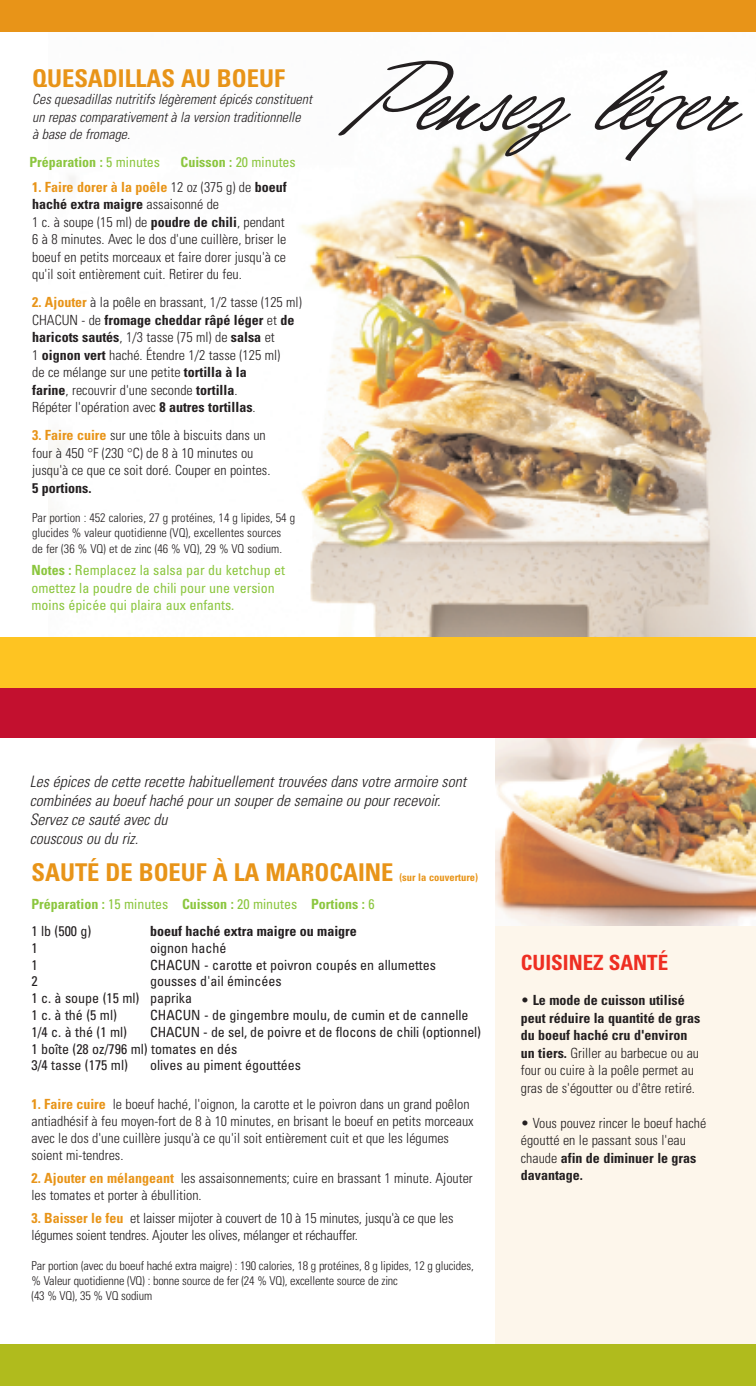
<style>
.page{position:relative;width:756px;height:1386px;background:#fff}
.page>*{position:absolute;margin:0;border:0;box-sizing:border-box;transform-origin:0 0}
.t1{font:87.5px "Shirley Script JF";color:#231f20}
.t2{font:700 condensed 24.5px "Univers";color:#e89418}
.t3{font:700 condensed 21px "Univers";color:#ee2e22}
.t4{font:italic 300 condensed 15.75px/18.9px "Univers";color:#231f20}
.t5{font:300 condensed 14px/17.5px "Univers";color:#231f20}
.t6{font:condensed 14px/16.8px "Univers";color:#231f20}
.t7{font:700 condensed 14px/17.5px "Univers";color:#231f20}
.t8{font:condensed 14px/17.5px "Univers";color:#8bc63e}
.t9{font:italic 300 condensed 14px/17.5px "Univers";color:#231f20}
.t10{font:700 condensed 14px "Univers";color:#8bc63e}
.t11{font:300 condensed 12.25px/14.7px "Univers";letter-spacing:-.015em;color:#231f20}
.t12{font:700 condensed 10.5px "Univers";color:#e89418}
.s1{font-weight:700;color:#e89418}
.s2{font-weight:700}
.s3{font-weight:400}
.s4{font-weight:300}
</style>
<div class="page">
<div style="left:0;top:1344px;width:756px;height:42px;background:#b0bb1d"></div>
<div style="left:496px;top:898px;width:260px;height:446px;background:#fdf6eb"></div>
<img style="left:496px;top:738px;width:260px;height:188px">
<img style="left:49px;top:31px;width:707px;height:606px">
<div style="left:0;top:637px;width:756px;height:56px;background:#fec422"></div>
<div style="left:0;top:0;width:756px;height:31px;background:#e89418"></div>
<div style="left:0;top:689px;width:756px;height:49px;background:#c3102f"></div>
<h2 class="t2" style="left:32px;top:69px;width:254px">QUESADILLAS AU BOEUF</h2>
<p class="t9" style="left:32px;top:92px;width:281px">Ces quesadillas nutritifs légèrement épicés constituent un repas comparativement à la version traditionnelle<br>à base de fromage.</p>
<p class="t5" style="left:32px;top:179px;width:256px"><span class="s1">1. Faire dorer à la poêle</span> 12 oz (375 g) de <span class="s2">boeuf haché extra maigre</span> assaisonné de<br>1 c. à soupe (15 ml) de <span class="s2">poudre de chili</span>, pendant 6 à 8 minutes. Avec le dos d'une cuillère, briser le boeuf en petits morceaux et faire dorer jusqu'à ce qu'il soit entièrement cuit. Retirer du feu.</p>
<p class="t5" style="left:32px;top:295px;width:271px"><span class="s1">2. Ajouter</span> à la poêle en brassant, 1/2 tasse (125 ml)<br>CHACUN - de <span class="s2">fromage cheddar râpé léger</span> et <span class="s2">de haricots sautés</span>, 1/3 tasse (75 ml) de <span class="s2">salsa</span> et<br>1 <span class="s2">oignon vert</span> haché. Étendre 1/2 tasse (125 ml)<br>de ce mélange sur une petite <span class="s2">tortilla à la<br>farine</span>, recouvrir d'une seconde <span class="s2">tortilla</span>.<br>Répéter l'opération avec <span class="s2">8 autres tortillas</span>.</p>
<p class="t5" style="left:32px;top:428px;width:240px"><span class="s1">3. Faire cuire</span> sur une tôle à biscuits dans un four à 450 °F (230 °C) de 8 à 10 minutes ou jusqu'à ce que ce soit doré. Couper en pointes.</p>
<p class="t7" style="left:32px;top:480px;width:61px">5 portions.</p>
<p class="t11" style="left:32px;top:511px;width:264px">Par portion : 452 calories, 27 g protéines, 14 g lipides, 54 g glucides % valeur quotidienne (VQ), excellentes sources</p>
<p class="t11" style="left:32px;top:542px;width:251px">de fer (36 % VQ) et de zinc (46 % VQ), 29 % VQ sodium.</p>
<p class="t8" style="left:32px;top:563px;width:255px"><span class="s2">Notes :</span> Remplacez la salsa par du ketchup et omettez la poudre de chili pour une version moins épicée qui plaira aux enfants.</p>
<p class="t10" style="left:29px;top:157px;width:132px">Préparation : <span class="s3">5 minutes</span></p>
<p class="t8" style="left:181px;top:154px;width:117px"><span class="s2">Cuisson :</span> 20 minutes</p>
<h1 class="t1" style="left:343px;top:62px;width:392px">Pensez léger</h1>
<p class="t4" style="left:30px;top:773px;width:438px">Les épices de cette recette habituellement trouvées dans votre armoire sont combinées au boeuf haché pour un souper de semaine ou pour recevoir.<br>Servez ce sauté avec du<br>couscous ou du riz.</p>
<h2 class="t2" style="left:32px;top:863px;width:363px">SAUTÉ DE BOEUF À LA MAROCAINE</h2>
<p class="t12" style="left:399px;top:873px;width:80px">(sur la couverture)</p>
<p class="t10" style="left:32px;top:899px;width:345px">Préparation : <span class="s3">15 minutes</span> Cuisson : <span class="s3">20 minutes</span> Portions : <span class="s3">6</span></p>
<p class="t6" style="left:32px;top:924px;width:61px">1 lb (500 g)</p>
<p class="t7" style="left:150px;top:923px;width:208px">boeuf haché extra maigre ou maigre</p>
<p class="t6" style="left:32px;top:941px;width:8px">1</p>
<p class="t6" style="left:150px;top:941px;width:78px">oignon haché</p>
<p class="t6" style="left:32px;top:957px;width:8px">1</p>
<p class="t6" style="left:150px;top:957px;width:287px">CHACUN - carotte et poivron coupés en allumettes</p>
<p class="t6" style="left:32px;top:974px;width:8px">2</p>
<p class="t6" style="left:32px;top:974px;width:252px;text-indent:119px">gousses d'ail émincées<br>1 c. à soupe (15 ml) paprika<br>1 c. à thé (5 ml)</p>
<p class="t6" style="left:150px;top:1008px;width:320px">CHACUN - de gingembre moulu, de cumin et de cannelle</p>
<p class="t6" style="left:32px;top:1025px;width:451px;text-indent:119px">CHACUN - de sel, de poivre et de flocons de chili (optionnel)<br>1 boîte (28 oz/796 ml) tomates en dés<br>3/4 tasse (175 ml)</p>
<p class="t6" style="left:32px;top:1025px;width:97px">1/4 c. à thé (1 ml)</p>
<p class="t6" style="left:150px;top:1058px;width:153px">olives au piment égouttées</p>
<p class="t5" style="left:32px;top:1097px;width:444px;line-height:16.8px"><span class="s1">1. Faire cuire</span> le boeuf haché, l'oignon, la carotte et le poivron dans un grand poêlon antiadhésif à feu moyen-fort de 8 à 10 minutes, en brisant le boeuf en petits morceaux avec le dos d'une cuillère jusqu'à ce qu'il soit entièrement cuit et que les légumes soient mi-tendres.</p>
<p class="t5" style="left:32px;top:1171px;width:443px;line-height:16.8px"><span class="s1">2. Ajouter en mélangeant</span> les assaisonnements; cuire en brassant 1 minute. Ajouter les tomates et porter à ébullition.</p>
<p class="t5" style="left:32px;top:1211px;width:423px;line-height:16.8px"><span class="s1">3. Baisser le feu</span> et laisser mijoter à couvert de 10 à 15 minutes, jusqu'à ce que les légumes soient tendres. Ajouter les olives, mélanger et réchauffer.</p>
<p class="t11" style="left:32px;top:1260px;width:444px">Par portion (avec du boeuf haché extra maigre) : 190 calories, 18 g protéines, 8 g lipides, 12 g glucides, % Valeur quotidienne (VQ) : bonne source de fer (24 % VQ), excellente source de zinc<br>(43 % VQ), 35 % VQ sodium</p>
<h3 class="t3" style="left:521px;top:955px;width:149px">CUISINEZ SANTÉ</h3>
<p class="t7" style="left:521px;top:993px;width:181px"><span class="s4">•</span> Le mode de cuisson utilisé peut réduire la quantité de gras du boeuf haché cru d'environ un tiers. <span class="s4">Griller au barbecue ou au four ou cuire à la poêle permet au gras de s'égoutter ou d'être retiré.</span></p>
<p class="t5" style="left:521px;top:1115px;width:187px">• Vous pouvez rincer le boeuf haché égoutté en le passant sous l'eau chaude <span class="s2">afin de diminuer le gras davantage.</span></p>
</div>
